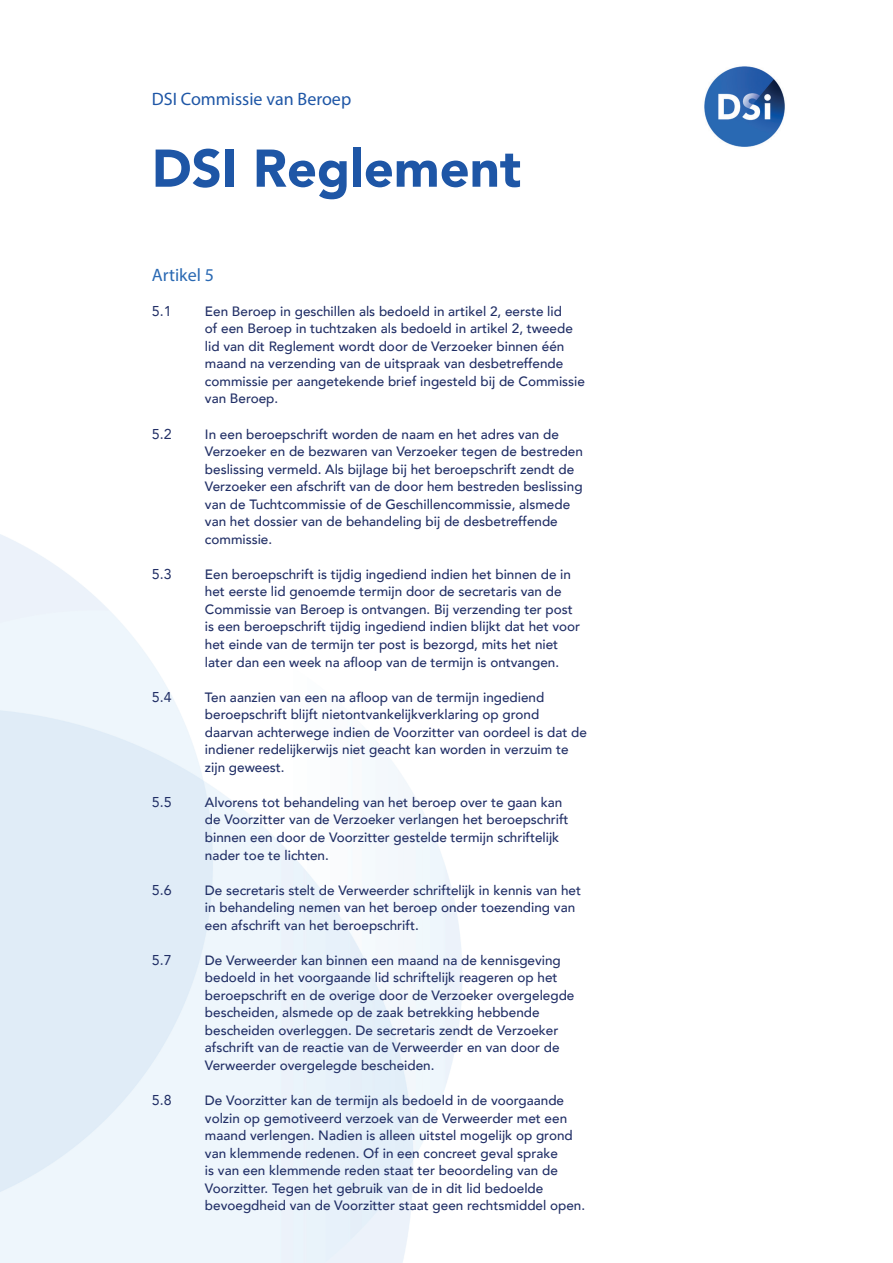
<style>
.page{position:relative;width:893px;height:1263px;background:#fff}
.page>*{position:absolute;margin:0;border:0;box-sizing:border-box;transform-origin:0 0}
.t1{font:900 52.5px "Avenir LT";color:#1e56a6}
.t2{font:18px "Myriad Pro";color:#1e56a6}
.t3{font:18px "Myriad Pro";color:#2a69b3}
.t4{font:14.25px "Avenir LT";color:#212f66}
.t5{font:500 13.5px/17.5px "Avenir";color:#212f66}
</style>
<div class="page">
<img style="left:704px;top:66px;width:81px;height:81px">
<h2 class="t2" style="left:152px;top:88px;width:201px">DSI Commissie van Beroep</h2>
<h1 class="t1" style="left:152px;top:137px;width:371px">DSI Reglement</h1>
<h2 class="t3" style="left:152px;top:264px;width:64px">Artikel 5</h2>
<p class="t4" style="left:152px;top:303px;width:21px">5.1</p>
<p class="t5" style="left:205px;top:302px;width:382px">Een Beroep in geschillen als bedoeld in artikel 2, eerste lid<br>of een Beroep in tuchtzaken als bedoeld in artikel 2, tweede lid van dit Reglement wordt door de Verzoeker binnen één maand na verzending van de uitspraak van desbetreffende commissie per aangetekende brief ingesteld bij de Commissie van Beroep.</p>
<p class="t5" style="left:205px;top:424px;width:379px">In een beroepschrift worden de naam en het adres van de Verzoeker en de bezwaren van Verzoeker tegen de bestreden beslissing vermeld. Als bijlage bij het beroepschrift zendt de Verzoeker een afschrift van de door hem bestreden beslissing van de Tuchtcommissie of de Geschillencommissie, alsmede van het dossier van de behandeling bij de desbetreffende commissie.</p>
<p class="t5" style="left:205px;top:565px;width:377px">Een beroepschrift is tijdig ingediend indien het binnen de in het eerste lid genoemde termijn door de secretaris van de Commissie van Beroep is ontvangen. Bij verzending ter post is een beroepschrift tijdig ingediend indien blijkt dat het voor het einde van de termijn ter post is bezorgd, mits het niet later dan een week na afloop van de termijn is ontvangen.</p>
<p class="t5" style="left:205px;top:687px;width:383px">Ten aanzien van een na afloop van de termijn ingediend beroepschrift blijft nietontvankelijkverklaring op grond daarvan achterwege indien de Voorzitter van oordeel is dat de indiener redelijkerwijs niet geacht kan worden in verzuim te zijn geweest.</p>
<p class="t5" style="left:205px;top:793px;width:365px">Alvorens tot behandeling van het beroep over te gaan kan de Voorzitter van de Verzoeker verlangen het beroepschrift binnen een door de Voorzitter gestelde termijn schriftelijk nader toe te lichten.</p>
<p class="t5" style="left:205px;top:880px;width:378px">De secretaris stelt de Verweerder schriftelijk in kennis van het in behandeling nemen van het beroep onder toezending van een afschrift van het beroepschrift.</p>
<p class="t5" style="left:205px;top:950px;width:371px">De Verweerder kan binnen een maand na de kennisgeving bedoeld in het voorgaande lid schriftelijk reageren op het beroepschrift en de overige door de Verzoeker overgelegde bescheiden, alsmede op de zaak betrekking hebbende bescheiden overleggen. De secretaris zendt de Verzoeker afschrift van de reactie van de Verweerder en van door de Verweerder overgelegde bescheiden.</p>
<p class="t5" style="left:205px;top:1091px;width:382px">De Voorzitter kan de termijn als bedoeld in de voorgaande volzin op gemotiveerd verzoek van de Verweerder met een maand verlengen. Nadien is alleen uitstel mogelijk op grond van klemmende redenen. Of in een concreet geval sprake<br>is van een klemmende reden staat ter beoordeling van de Voorzitter. Tegen het gebruik van de in dit lid bedoelde bevoegdheid van de Voorzitter staat geen rechtsmiddel open.</p>
<p class="t4" style="left:152px;top:425px;width:21px">5.2</p>
<p class="t4" style="left:152px;top:566px;width:21px">5.3</p>
<p class="t4" style="left:152px;top:688px;width:21px">5.4</p>
<p class="t4" style="left:152px;top:794px;width:21px">5.5</p>
<p class="t4" style="left:152px;top:881px;width:21px">5.6</p>
<p class="t4" style="left:152px;top:952px;width:21px">5.7</p>
<p class="t4" style="left:152px;top:1092px;width:21px">5.8</p>
</div>
